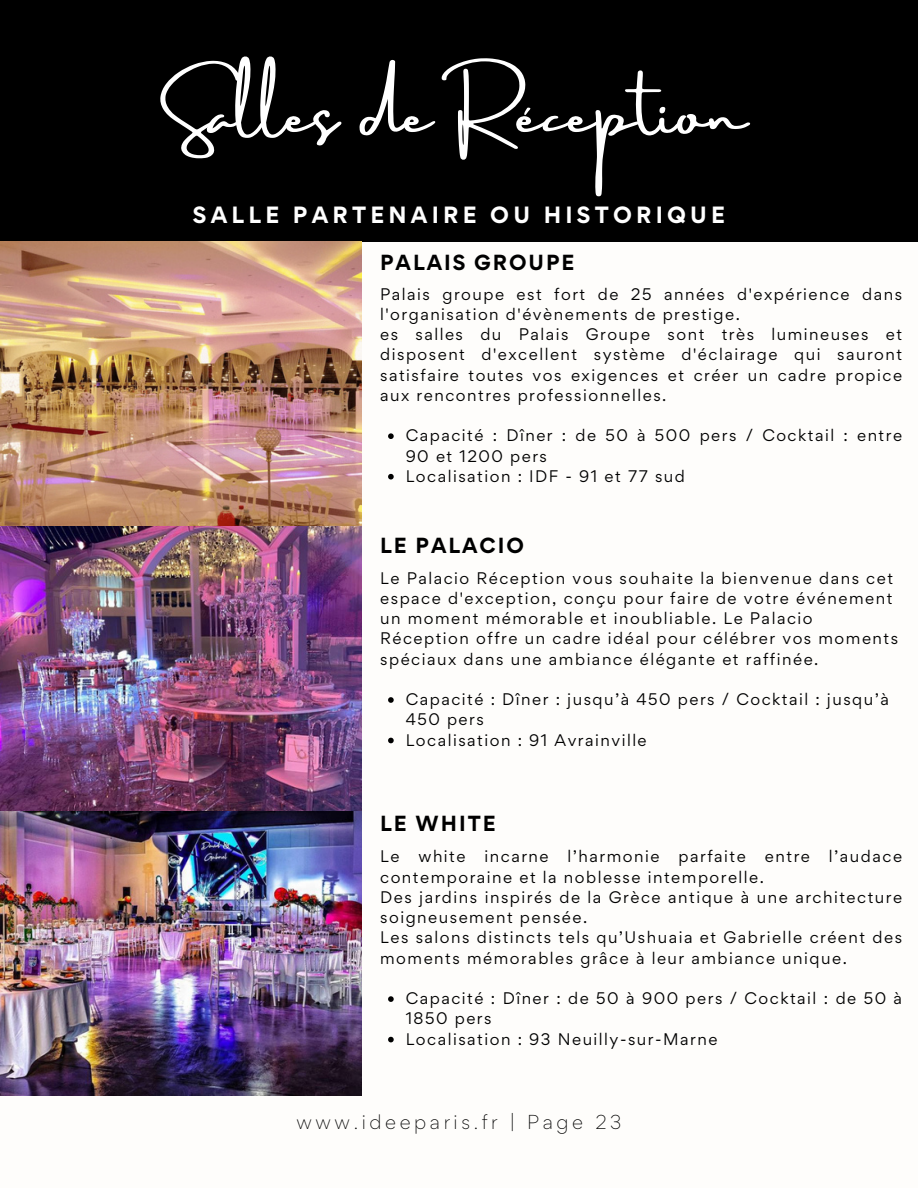
<style>
.page{position:relative;width:918px;height:1188px;background:#fefdfb}
.page>*{position:absolute;margin:0;border:0;box-sizing:border-box;transform-origin:0 0}
.t1{font:61.5px "Amsterdam Three";color:#fff}
.t2{font:700 21px "Gordita";letter-spacing:.2em;color:#fff}
.t3{font:700 19.5px "Gordita";letter-spacing:.1em;color:#000}
.t4{font:300 18px "Gordita";letter-spacing:.2em;color:#000}
.t5{font:15px/20.2px "Gordita";letter-spacing:.1em;color:#000}
</style>
<div class="page">
<div style="left:0;top:0;width:918px;height:242px;background:#000"></div>
<img style="left:0;top:242px;width:361px;height:854px">
<svg style="left:388px;top:697px;width:6px;height:6px"></svg>
<svg style="left:388px;top:738px;width:6px;height:5px"></svg>
<svg style="left:388px;top:996px;width:6px;height:6px"></svg>
<svg style="left:388px;top:1037px;width:6px;height:5px"></svg>
<svg style="left:388px;top:433px;width:6px;height:6px"></svg>
<svg style="left:388px;top:474px;width:6px;height:6px"></svg>
<h2 class="t1" style="left:172px;top:80px;width:576px">Salles de Réception</h2>
<p class="t2" style="left:193px;top:201px;width:534px">SALLE PARTENAIRE OU HISTORIQUE</p>
<p class="t3" style="left:380px;top:250px;width:196px">PALAIS GROUPE</p>
<h2 class="t5" style="left:380px;top:283px;width:523px">Palais groupe est fort de 25 années d'expérience dans l'organisation d'évènements de prestige.</h2>
<p class="t5" style="left:380px;top:324px;width:523px;text-align:justify">es salles du Palais Groupe sont très lumineuses et disposent d'excellent système d'éclairage qui sauront satisfaire toutes vos exigences et créer un cadre propice aux rencontres professionnelles.</p>
<p class="t5" style="left:406px;top:425px;width:498px">Capacité : Dîner : de 50 à 500 pers / Cocktail : entre<br>90 et 1200 pers</p>
<p class="t5" style="left:406px;top:466px;width:281px">Localisation : IDF - 91 et 77 sud</p>
<p class="t3" style="left:380px;top:532px;width:145px">LE PALACIO</p>
<h2 class="t5" style="left:380px;top:567px;width:519px">Le Palacio Réception vous souhaite la bienvenue dans cet espace d'exception, conçu pour faire de votre événement un moment mémorable et inoubliable. Le Palacio Réception offre un cadre idéal pour célébrer vos moments spéciaux dans une ambiance élégante et raffinée.</h2>
<p class="t5" style="left:406px;top:689px;width:485px">Capacité : Dîner : jusqu’à 450 pers / Cocktail : jusqu’à<br>450 pers</p>
<p class="t5" style="left:406px;top:729px;width:243px">Localisation : 91 Avrainville</p>
<p class="t3" style="left:380px;top:810px;width:117px">LE WHITE</p>
<p class="t5" style="left:380px;top:846px;width:21px">Le</p>
<p class="t5" style="left:419px;top:846px;width:49px">white</p>
<p class="t5" style="left:485px;top:846px;width:66px">incarne</p>
<p class="t5" style="left:568px;top:846px;width:93px">l’harmonie</p>
<p class="t5" style="left:679px;top:846px;width:69px">parfaite</p>
<p class="t5" style="left:765px;top:846px;width:47px">entre</p>
<p class="t5" style="left:829px;top:846px;width:75px">l’audace</p>
<p class="t5" style="left:380px;top:867px;width:385px">contemporaine et la noblesse intemporelle.</p>
<h2 class="t5" style="left:380px;top:887px;width:523px">Des jardins inspirés de la Grèce antique à une architecture soigneusement pensée.</h2>
<p class="t5" style="left:380px;top:927px;width:523px">Les salons distincts tels qu’Ushuaia et Gabrielle créent des moments mémorables grâce à leur ambiance unique.</p>
<p class="t5" style="left:406px;top:988px;width:498px">Capacité : Dîner : de 50 à 900 pers / Cocktail : de 50 à<br>1850 pers</p>
<p class="t5" style="left:406px;top:1029px;width:313px">Localisation : 93 Neuilly-sur-Marne</p>
<h1 class="t4" style="left:297px;top:1110px;width:326px">www.ideeparis.fr | Page 23</h1>
</div>
